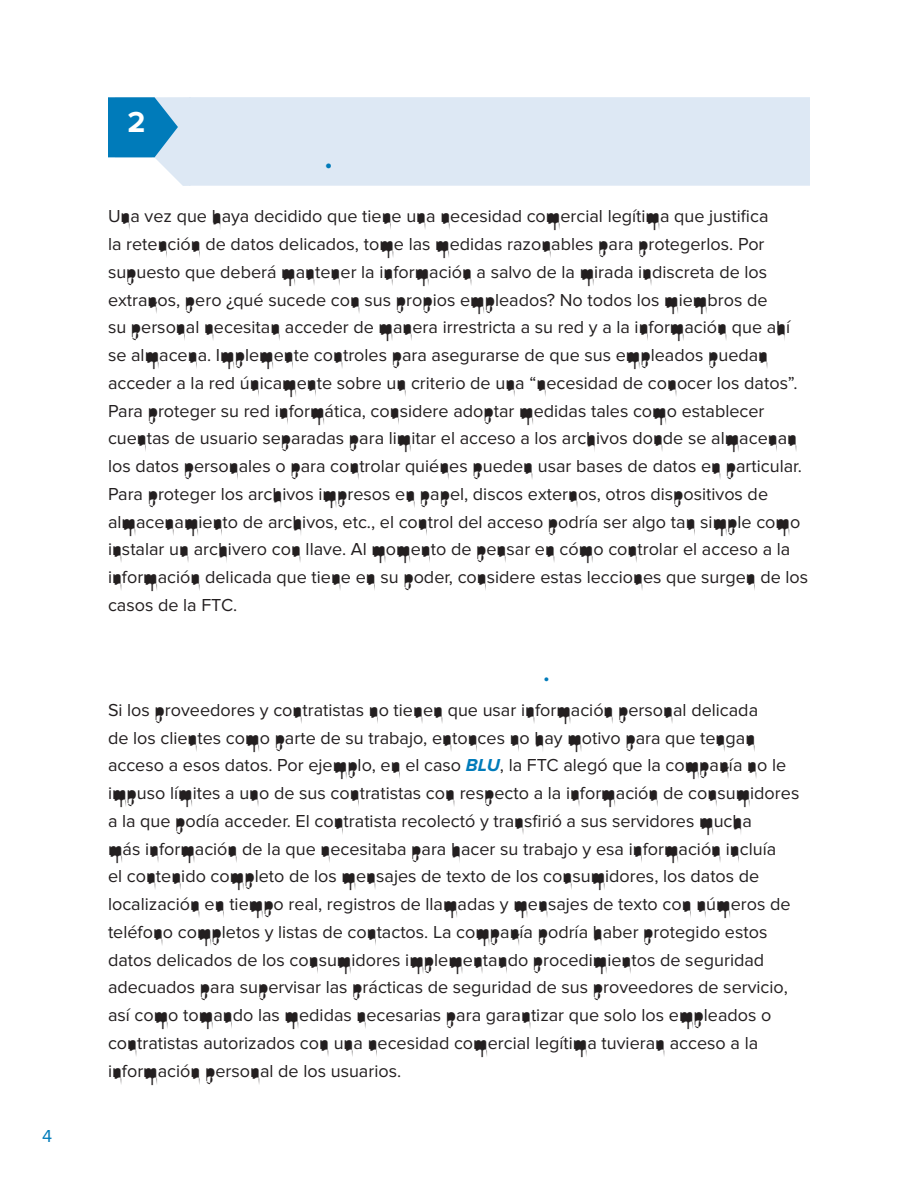
<style>
.page{position:relative;width:918px;height:1188px;background:#fff}
.page>*{position:absolute;margin:0;border:0;box-sizing:border-box;transform-origin:0 0}
.t1{font:700 30px "Proxima Nova";color:#fff}
.t2{font:18px/27.8px "Proxima Nova";color:#231f20}
.t3{font:18px "Proxima Nova";color:#007bba}
.s1{font-weight:700;font-style:italic;color:#007bba}
</style>
<div class="page">
<svg style="left:108px;top:97px;width:81px;height:89px"></svg>
<div style="left:189px;top:97px;width:621px;height:89px;background:#dde8f4"></div>
<p class="t3" style="left:42px;top:1125px;width:12px">4</p>
<h1 class="t1" style="left:128px;top:104px;width:19px">2</h1>
<p class="t2" style="left:108px;top:203px;width:702px">Una vez que haya decidido que tiene una necesidad comercial legítima que justifica<br>la retención de datos delicados, tome las medidas razonables para protegerlos. Por supuesto que deberá mantener la información a salvo de la mirada indiscreta de los extraños, pero ¿qué sucede con sus propios empleados? No todos los miembros de<br>su personal necesitan acceder de manera irrestricta a su red y a la información que ahí se almacena. Implemente controles para asegurarse de que sus empleados puedan acceder a la red únicamente sobre un criterio de una “necesidad de conocer los datos”.<br>Para proteger su red informática, considere adoptar medidas tales como establecer cuentas de usuario separadas para limitar el acceso a los archivos donde se almacenan los datos personales o para controlar quiénes pueden usar bases de datos en particular.<br>Para proteger los archivos impresos en papel, discos externos, otros dispositivos de almacenamiento de archivos, etc., el control del acceso podría ser algo tan simple como instalar un archivero con llave. Al momento de pensar en cómo controlar el acceso a la información delicada que tiene en su poder, considere estas lecciones que surgen de los casos de la FTC.</p>
<p class="t2" style="left:108px;top:696px;width:693px">Si los proveedores y contratistas no tienen que usar información personal delicada<br>de los clientes como parte de su trabajo, entonces no hay motivo para que tengan acceso a esos datos. Por ejemplo, en el caso <span class="s1">BLU</span>, la FTC alegó que la compañía no le impuso límites a uno de sus contratistas con respecto a la información de consumidores a la que podía acceder. El contratista recolectó y transfirió a sus servidores mucha<br>más información de la que necesitaba para hacer su trabajo y esa información incluía<br>el contenido completo de los mensajes de texto de los consumidores, los datos de localización en tiempo real, registros de llamadas y mensajes de texto con números de teléfono completos y listas de contactos. La compañía podría haber protegido estos datos delicados de los consumidores implementando procedimientos de seguridad adecuados para supervisar las prácticas de seguridad de sus proveedores de servicio, así como tomando las medidas necesarias para garantizar que solo los empleados o contratistas autorizados con una necesidad comercial legítima tuvieran acceso a la información personal de los usuarios.</p>
</div>
